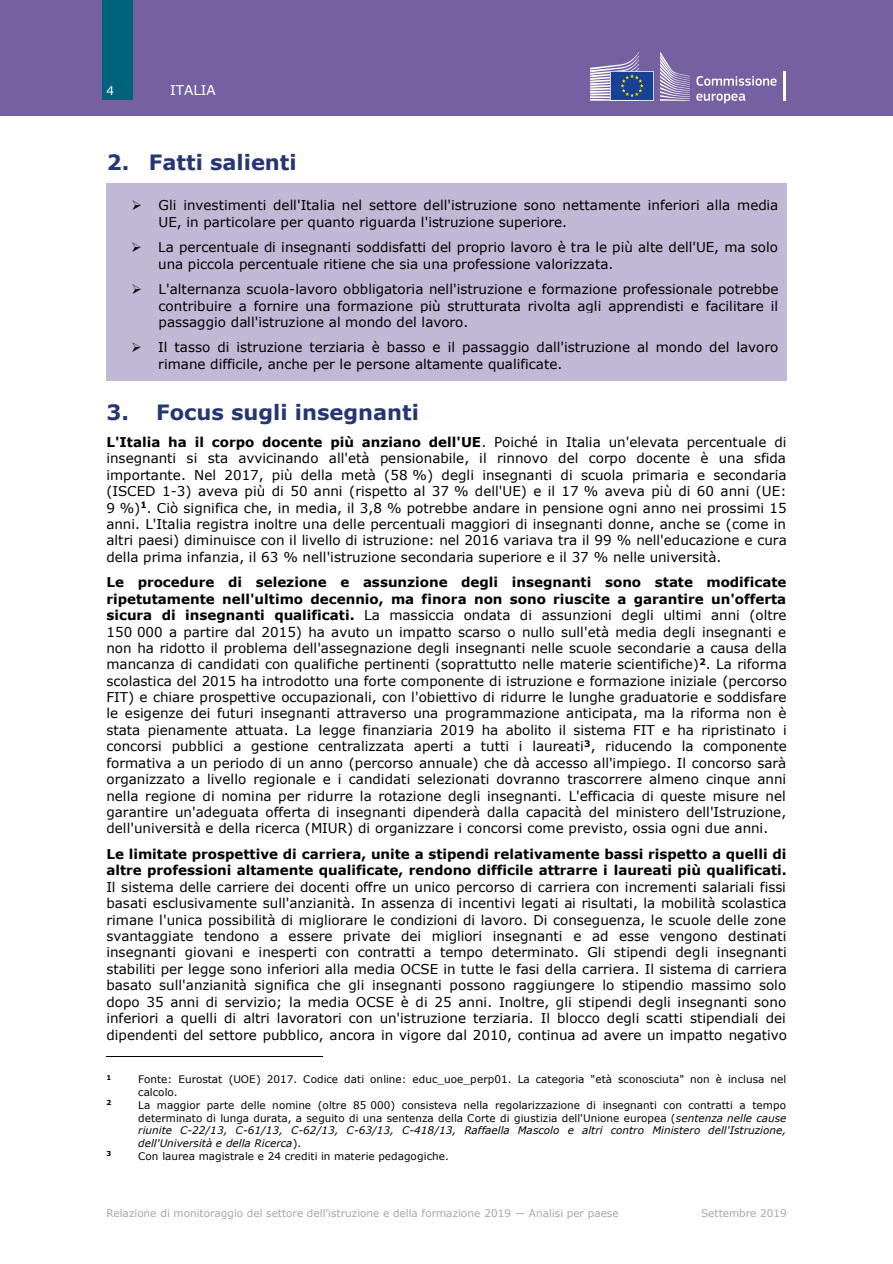
<style>
.page{position:relative;width:893px;height:1264px;background:#fff}
.page>*{position:absolute;margin:0;border:0;box-sizing:border-box;transform-origin:0 0}
.t1{font:700 21px "Verdana";color:#263673}
.t2{font:13.5px/16.4px "Verdana";color:#000;text-align:justify}
.t3{font:13.5px "Verdana";color:#fff}
.t4{font:12px "Verdana";color:#fff}
.t5{font:10.5px/12.8px "Verdana";letter-spacing:.005em;color:#000}
.t6{font:10.5px "Verdana";letter-spacing:.005em;color:#a6a6a6}
.t7{font:700 6.9px "Verdana";color:#000}
.s1{font-weight:700}
.s2{font-style:italic}
</style>
<div class="page">
<div style="left:0;top:0;width:893px;height:116px;background:#7561a2"></div>
<div style="left:102px;top:0;width:31px;height:99px;background:#00637e"></div>
<svg style="left:696px;top:76px;width:81px;height:10px"></svg>
<svg style="left:696px;top:94px;width:50px;height:9px"></svg>
<hr style="left:783px;top:71px;width:3px;height:30px;background:#fff">
<svg style="left:660px;top:52px;width:30px;height:49px"></svg>
<svg style="left:590px;top:52px;width:64px;height:49px"></svg>
<div style="left:106px;top:183px;width:681px;height:9px;background:#c1b8d5"></div>
<div style="left:106px;top:192px;width:681px;height:188px;background:#c1b8d5"></div>
<hr style="left:106px;top:1056px;width:216px;height:1px;background:#000">
<p class="t4" style="left:106px;top:82px;width:9px">4</p>
<p class="t3" style="left:170px;top:81px;width:47px">ITALIA</p>
<h1 class="t1" style="left:107px;top:149px;width:191px">2. Fatti salienti</h1>
<p class="t2" style="left:159px;top:197px;width:621px;text-indent:-27px">➢ Gli investimenti dell'Italia nel settore dell'istruzione sono nettamente inferiori alla media<br>UE, in particolare per quanto riguarda l'istruzione superiore.</p>
<p class="t2" style="left:158px;top:238px;width:621px;text-indent:-27px">➢ La percentuale di insegnanti soddisfatti del proprio lavoro è tra le più alte dell'UE, ma solo una piccola percentuale ritiene che sia una professione valorizzata.</p>
<p class="t2" style="left:159px;top:280px;width:621px;text-indent:-27px">➢ L'alternanza scuola-lavoro obbligatoria nell'istruzione e formazione professionale potrebbe contribuire a fornire una formazione più strutturata rivolta agli apprendisti e facilitare il passaggio dall'istruzione al mondo del lavoro.</p>
<p class="t2" style="left:158px;top:339px;width:621px;text-indent:-27px">➢ Il tasso di istruzione terziaria è basso e il passaggio dall'istruzione al mondo del lavoro rimane difficile, anche per le persone altamente qualificate.</p>
<h1 class="t1" style="left:106px;top:398px;width:314px">3. Focus sugli insegnanti</h1>
<p class="t2" style="left:106px;top:433px;width:682px"><span class="s1">L'Italia ha il corpo docente più anziano dell'UE</span>. Poiché in Italia un'elevata percentuale di insegnanti si sta avvicinando all'età pensionabile, il rinnovo del corpo docente è una sfida importante. Nel 2017, più della metà (58 %) degli insegnanti di scuola primaria e secondaria (ISCED 1-3) aveva più di 50 anni (rispetto al 37 % dell'UE) e il 17 % aveva più di 60 anni (UE:<br>9 %)<sup>1</sup>. Ciò significa che, in media, il 3,8 % potrebbe andare in pensione ogni anno nei prossimi 15 anni. L'Italia registra inoltre una delle percentuali maggiori di insegnanti donne, anche se (come in altri paesi) diminuisce con il livello di istruzione: nel 2016 variava tra il 99 % nell'educazione e cura della prima infanzia, il 63 % nell'istruzione secondaria superiore e il 37 % nelle università.</p>
<p class="t2" style="left:106px;top:573px;width:682px"><span class="s1">Le procedure di selezione e assunzione degli insegnanti sono state modificate ripetutamente nell'ultimo decennio, ma finora non sono riuscite a garantire un'offerta sicura di insegnanti qualificati.</span> La massiccia ondata di assunzioni degli ultimi anni (oltre 150 000 a partire dal 2015) ha avuto un impatto scarso o nullo sull'età media degli insegnanti e non ha ridotto il problema dell'assegnazione degli insegnanti nelle scuole secondarie a causa della mancanza di candidati con qualifiche pertinenti (soprattutto nelle materie scientifiche)<sup>2</sup>. La riforma scolastica del 2015 ha introdotto una forte componente di istruzione e formazione iniziale (percorso FIT) e chiare prospettive occupazionali, con l'obiettivo di ridurre le lunghe graduatorie e soddisfare le esigenze dei futuri insegnanti attraverso una programmazione anticipata, ma la riforma non è stata pienamente attuata. La legge finanziaria 2019 ha abolito il sistema FIT e ha ripristinato i concorsi pubblici a gestione centralizzata aperti a tutti i laureati<sup>3</sup>, riducendo la componente formativa a un periodo di un anno (percorso annuale) che dà accesso all'impiego. Il concorso sarà organizzato a livello regionale e i candidati selezionati dovranno trascorrere almeno cinque anni nella regione di nomina per ridurre la rotazione degli insegnanti. L'efficacia di queste misure nel garantire un'adeguata offerta di insegnanti dipenderà dalla capacità del ministero dell'Istruzione, dell'università e della ricerca (MIUR) di organizzare i concorsi come previsto, ossia ogni due anni.</p>
<p class="t2" style="left:106px;top:845px;width:682px"><span class="s1">Le limitate prospettive di carriera, unite a stipendi relativamente bassi rispetto a quelli di altre professioni altamente qualificate, rendono difficile attrarre i laureati più qualificati.<br></span>Il sistema delle carriere dei docenti offre un unico percorso di carriera con incrementi salariali fissi basati esclusivamente sull'anzianità. In assenza di incentivi legati ai risultati, la mobilità scolastica rimane l'unica possibilità di migliorare le condizioni di lavoro. Di conseguenza, le scuole delle zone svantaggiate tendono a essere private dei migliori insegnanti e ad esse vengono destinati insegnanti giovani e inesperti con contratti a tempo determinato. Gli stipendi degli insegnanti stabiliti per legge sono inferiori alla media OCSE in tutte le fasi della carriera. Il sistema di carriera basato sull'anzianità significa che gli insegnanti possono raggiungere lo stipendio massimo solo dopo 35 anni di servizio; la media OCSE è di 25 anni. Inoltre, gli stipendi degli insegnanti sono inferiori a quelli di altri lavoratori con un'istruzione terziaria. Il blocco degli scatti stipendiali dei dipendenti del settore pubblico, ancora in vigore dal 2010, continua ad avere un impatto negativo</p>
<p class="t7" style="left:106px;top:1072px;width:6px">1</p>
<p class="t5" style="left:138px;top:1072px;width:650px">Fonte: Eurostat (UOE) 2017. Codice dati online: educ_uoe_perp01. La categoria "età sconosciuta" non è inclusa nel calcolo.</p>
<p class="t7" style="left:106px;top:1097px;width:6px">2</p>
<p class="t5" style="left:138px;top:1098px;width:650px;text-align:justify">La maggior parte delle nomine (oltre 85 000) consisteva nella regolarizzazione di insegnanti con contratti a tempo determinato di lunga durata, a seguito di una sentenza della Corte di giustizia dell'Unione europea (<span class="s2">sentenza nelle cause riunite C-22/13, C-61/13, C-62/13, C-63/13, C-418/13, Raffaella Mascolo e altri contro Ministero dell'Istruzione, dell'Università e della Ricerca</span>).</p>
<p class="t7" style="left:106px;top:1148px;width:6px">3</p>
<p class="t5" style="left:138px;top:1148px;width:312px">Con laurea magistrale e 24 crediti in materie pedagogiche.</p>
<p class="t6" style="left:106px;top:1206px;width:514px">Relazione di monitoraggio del settore dell'istruzione e della formazione 2019 — Analisi per paese</p>
<p class="t6" style="left:701px;top:1206px;width:87px">Settembre 2019</p>
</div>
